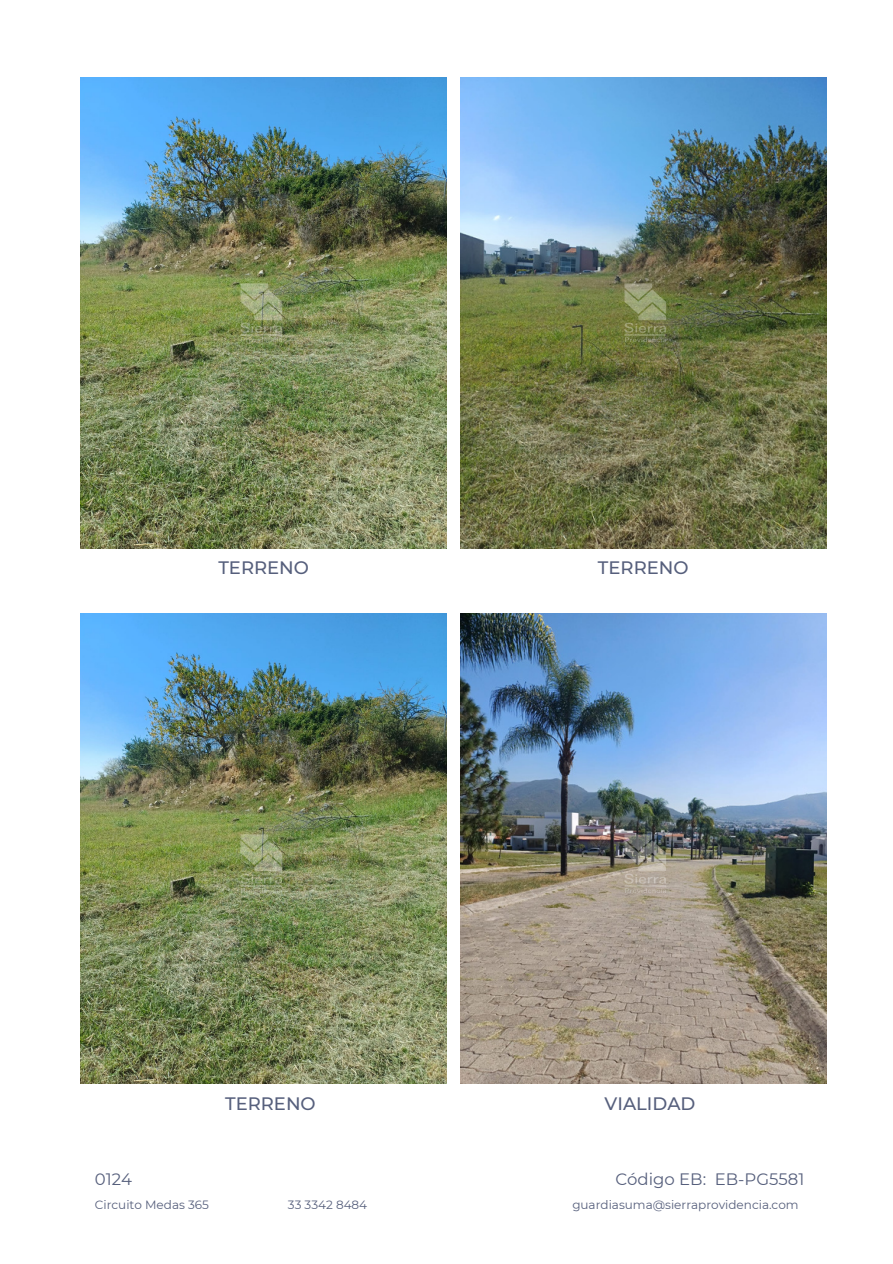
<style>
.page{position:relative;width:893px;height:1264px;background:#fff}
.page>*{position:absolute;margin:0;border:0;box-sizing:border-box;transform-origin:0 0}
.t1{font:500 18px "Montserrat";color:#565f7c}
.t2{font:16.5px "Montserrat";color:#565f7c}
.t3{font:12px "Montserrat";color:#565f7c}
</style>
<div class="page">
<img style="left:81px;top:78px;width:365px;height:470px">
<img style="left:460px;top:78px;width:366px;height:470px">
<img style="left:81px;top:613px;width:365px;height:470px">
<img style="left:460px;top:613px;width:366px;height:470px">
<img style="left:232px;top:827px;width:54px;height:72px">
<img style="left:616px;top:827px;width:54px;height:72px">
<img style="left:232px;top:277px;width:54px;height:72px">
<img style="left:616px;top:277px;width:54px;height:72px">
<p class="t1" style="left:218px;top:556px;width:92px">TERRENO</p>
<p class="t1" style="left:598px;top:556px;width:92px">TERRENO</p>
<p class="t1" style="left:225px;top:1092px;width:92px">TERRENO</p>
<p class="t1" style="left:604px;top:1092px;width:92px">VIALIDAD</p>
<p class="t2" style="left:95px;top:1169px;width:39px">0124</p>
<p class="t2" style="left:615px;top:1169px;width:190px">Código EB: EB-PG5581</p>
<p class="t3" style="left:95px;top:1197px;width:116px">Circuito Medas 365</p>
<p class="t3" style="left:288px;top:1197px;width:81px">33 3342 8484</p>
<p class="t3" style="left:572px;top:1197px;width:228px">guardiasuma@sierraprovidencia.com</p>
</div>
